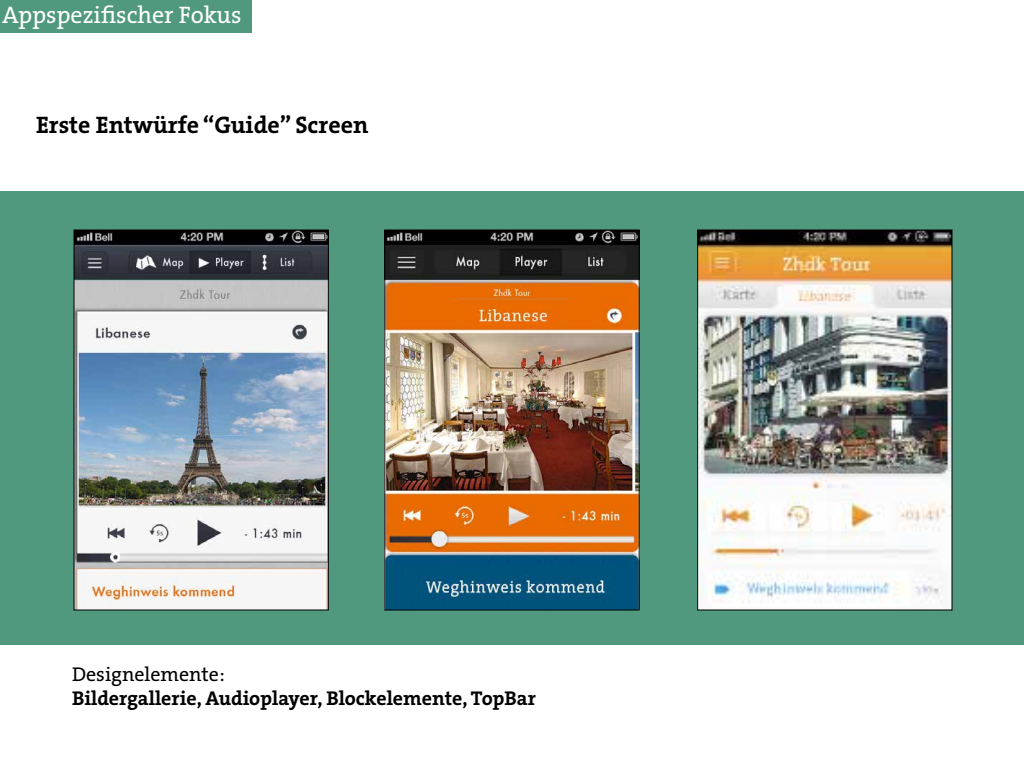
<style>
.page{position:relative;width:1024px;height:768px;background:#fff}
.page>*{position:absolute;margin:0;border:0;box-sizing:border-box;transform-origin:0 0}
.t1{font:700 24px "The Serif B W7";color:#000}
.t2{font:24px "The Serif B W5 Plain";color:#fff}
.t3{font:700 20px "The Serif B W7";color:#000}
.t4{font:20px "The Serif B W5 Plain";color:#000}
</style>
<div class="page">
<div style="left:0;top:191px;width:1024px;height:454px;background:#50997f"></div>
<div style="left:0;top:0;width:252px;height:33px;background:#50997f"></div>
<img style="left:76px;top:232px;width:250px;height:376px">
<div style="left:74px;top:230px;width:254px;height:380px;border:1px solid #000"></div>
<img style="left:387px;top:232px;width:250px;height:376px">
<div style="left:385px;top:230px;width:254px;height:380px;border:1px solid #000"></div>
<img style="left:700px;top:232px;width:250px;height:376px">
<div style="left:698px;top:230px;width:254px;height:380px;border:1px solid #000"></div>
<p class="t2" style="left:2px;top:0;width:241px">Appspezifischer Fokus</p>
<p class="t1" style="left:36px;top:109px;width:334px">Erste Entwürfe “Guide” Screen</p>
<p class="t4" style="left:72px;top:661px;width:154px">Designelemente:</p>
<p class="t3" style="left:72px;top:685px;width:465px">Bildergallerie, Audioplayer, Blockelemente, TopBar</p>
</div>
